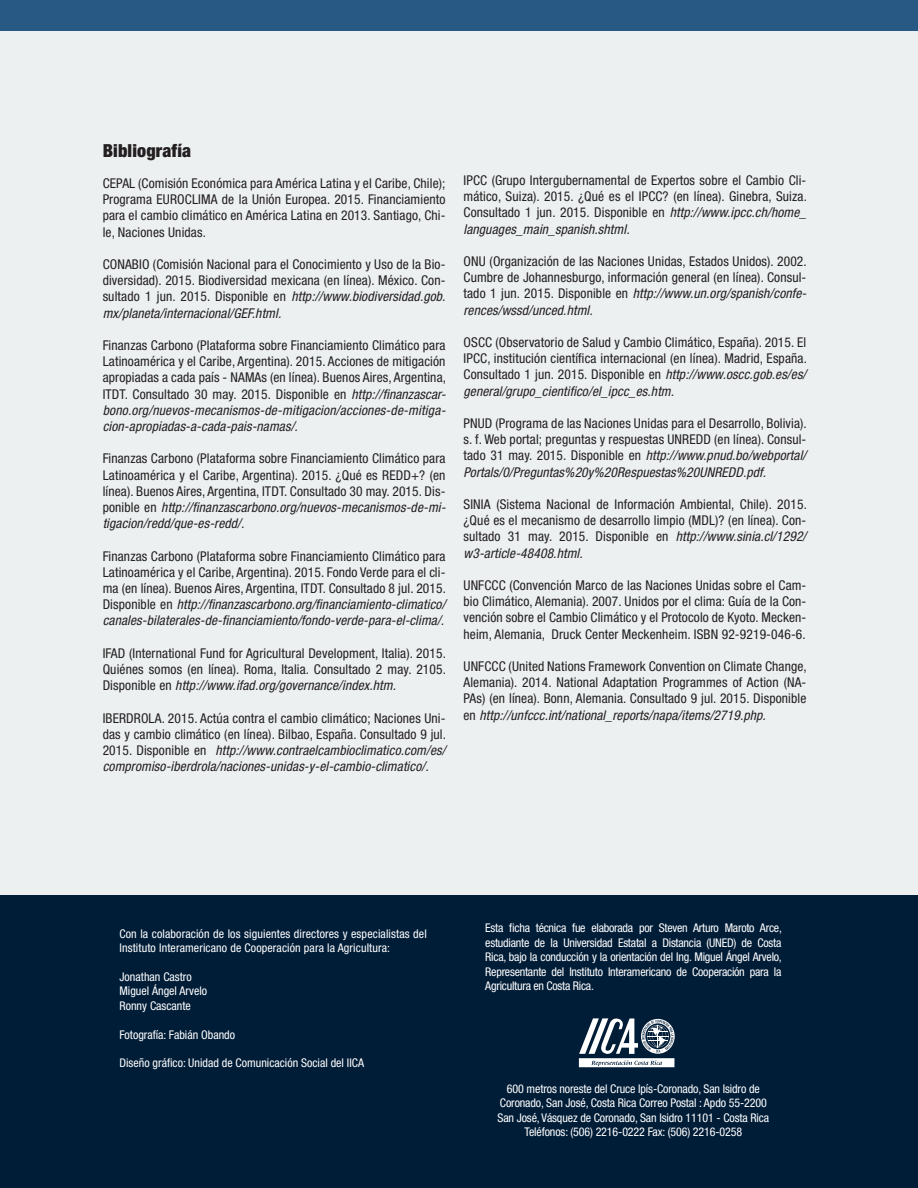
<style>
.page{position:relative;width:918px;height:1188px;background:#ecf0f1}
.page>*{position:absolute;margin:0;border:0;box-sizing:border-box;transform-origin:0 0}
.t1{font:900 condensed 18px "Helvetica Neue";letter-spacing:.01em;color:#231f20}
.t2{font:condensed 13.5px/16.2px "Helvetica Neue";letter-spacing:.01em;color:#231f20;text-align:justify}
.t3{font:condensed 12px/14.4px "Helvetica Neue";color:#fff}
.s1{font-style:italic}
</style>
<div class="page">
<div style="left:0;top:895px;width:918px;height:293px;background:#001d38"></div>
<div style="left:0;top:0;width:918px;height:30px;background:#285884"></div>
<svg style="left:579px;top:1018px;width:96px;height:49px"></svg>
<p class="t1" style="left:103px;top:139px;width:90px">Bibliografía</p>
<p class="t2" style="left:103px;top:175px;width:344px">CEPAL (Comisión Económica para América Latina y el Caribe, Chile); Programa EUROCLIMA de la Unión Europea. 2015. Financiamiento para el cambio climático en América Latina en 2013. Santiago, Chi&shy;le, Naciones Unidas.</p>
<p class="t2" style="left:103px;top:256px;width:344px">CONABIO (Comisión Nacional para el Conocimiento y Uso de la Bio&shy;diversidad). 2015. Biodiversidad mexicana (en línea). México. Con&shy;sultado 1 jun. 2015. Disponible en <span class="s1">http://www.biodiversidad.gob. mx/planeta/internacional/GEF.html.</span></p>
<p class="t2" style="left:103px;top:337px;width:345px">Finanzas Carbono (Plataforma sobre Financiamiento Climático para Latinoamérica y el Caribe, Argentina). 2015. Acciones de mitigación apropiadas a cada país - NAMAs (en línea). Buenos Aires, Argentina, ITDT. Consultado 30 may. 2015. Disponible en <span class="s1">http://finanzascar&shy;bono.org/nuevos-mecanismos-de-mitigacion/acciones-de-mitiga&shy;cion-apropiadas-a-cada-pais-namas/.</span></p>
<p class="t2" style="left:103px;top:451px;width:345px">Finanzas Carbono (Plataforma sobre Financiamiento Climático para Latinoamérica y el Caribe, Argentina). 2015. ¿Qué es REDD+? (en línea). Buenos Aires, Argentina, ITDT. Consultado 30 may. 2015. Dis&shy;ponible en <span class="s1">http://finanzascarbono.org/nuevos-mecanismos-de-mi&shy;tigacion/redd/que-es-redd/.</span></p>
<p class="t2" style="left:103px;top:548px;width:345px">Finanzas Carbono (Plataforma sobre Financiamiento Climático para Latinoamérica y el Caribe, Argentina). 2015. Fondo Verde para el cli&shy;ma (en línea). Buenos Aires, Argentina, ITDT. Consultado 8 jul. 2015.<br>Disponible en <span class="s1">http://finanzascarbono.org/financiamiento-climatico/ canales-bilaterales-de-financiamiento/fondo-verde-para-el-clima/.</span></p>
<p class="t2" style="left:103px;top:645px;width:345px">IFAD (International Fund for Agricultural Development, Italia). 2015.<br>Quiénes somos (en línea). Roma, Italia. Consultado 2 may. 2105.<br>Disponible en <span class="s1">http://www.ifad.org/governance/index.htm.</span></p>
<p class="t2" style="left:103px;top:710px;width:345px">IBERDROLA. 2015. Actúa contra el cambio climático; Naciones Uni&shy;das y cambio climático (en línea). Bilbao, España. Consultado 9 jul.<br>2015. Disponible en <span class="s1">http://www.contraelcambioclimatico.com/es/ compromiso-iberdrola/naciones-unidas-y-el-cambio-climatico/.</span></p>
<p class="t2" style="left:464px;top:172px;width:345px">IPCC (Grupo Intergubernamental de Expertos sobre el Cambio Cli&shy;mático, Suiza). 2015. ¿Qué es el IPCC? (en línea). Ginebra, Suiza.<br>Consultado 1 jun. 2015. Disponible en <span class="s1">http://www.ipcc.ch/home_ languages_main_spanish.shtml.</span></p>
<p class="t2" style="left:464px;top:253px;width:345px">ONU (Organización de las Naciones Unidas, Estados Unidos). 2002.<br>Cumbre de Johannesburgo, información general (en línea). Consul&shy;tado 1 jun. 2015. Disponible en <span class="s1">http://www.un.org/spanish/confe&shy;rences/wssd/unced.html.</span></p>
<p class="t2" style="left:464px;top:334px;width:345px">OSCC (Observatorio de Salud y Cambio Climático, España). 2015. El IPCC, institución científica internacional (en línea). Madrid, España.<br>Consultado 1 jun. 2015. Disponible en <span class="s1">http://www.oscc.gob.es/es/ general/grupo_cientifico/el_ipcc_es.htm.</span></p>
<p class="t2" style="left:464px;top:415px;width:345px">PNUD (Programa de las Naciones Unidas para el Desarrollo, Bolivia). s. f. Web portal; preguntas y respuestas UNREDD (en línea). Consul&shy;tado 31 may. 2015. Disponible en <span class="s1">http://www.pnud.bo/webportal/ Portals/0/Preguntas%20y%20Respuestas%20UNREDD.pdf.</span></p>
<p class="t2" style="left:464px;top:496px;width:345px">SINIA (Sistema Nacional de Información Ambiental, Chile). 2015. ¿Qué es el mecanismo de desarrollo limpio (MDL)? (en línea). Con&shy;sultado 31 may. 2015. Disponible en <span class="s1">http://www.sinia.cl/1292/ w3-article-48408.html.</span></p>
<p class="t2" style="left:464px;top:577px;width:344px">UNFCCC (Convención Marco de las Naciones Unidas sobre el Cam&shy;bio Climático, Alemania). 2007. Unidos por el clima: Guía de la Con&shy;vención sobre el Cambio Climático y el Protocolo de Kyoto. Mecken&shy;heim, Alemania, Druck Center Meckenheim. ISBN 92-9219-046-6.</p>
<p class="t2" style="left:464px;top:658px;width:345px">UNFCCC (United Nations Framework Convention on Climate Change, Alemania). 2014. National Adaptation Programmes of Action (NA-PAs) (en línea). Bonn, Alemania. Consultado 9 jul. 2015. Disponible en <span class="s1">http://unfccc.int/national_reports/napa/items/2719.php.</span></p>
<p class="t3" style="left:119px;top:926px;width:309px">Con la colaboración de los siguientes directores y especialistas del<br>Instituto Interamericano de Cooperación para la Agricultura:</p>
<p class="t3" style="left:119px;top:969px;width:74px">Jonathan Castro</p>
<p class="t3" style="left:119px;top:984px;width:89px">Miguel Ángel Arvelo</p>
<p class="t3" style="left:119px;top:998px;width:73px">Ronny Cascante</p>
<p class="t3" style="left:119px;top:1027px;width:117px">Fotografía: Fabián Obando</p>
<p class="t3" style="left:119px;top:1056px;width:246px">Diseño gráfico: Unidad de Comunicación Social del IICA</p>
<p class="t3" style="left:485px;top:921px;width:298px;text-align:justify">Esta ficha técnica fue elaborada por Steven Arturo Maroto Arce, estudiante de la Universidad Estatal a Distancia (UNED) de Costa Rica, bajo la conducción y la orientación del Ing. Miguel Ángel Arvelo, Representante del Instituto Interamericano de Cooperación para la Agricultura en Costa Rica.</p>
<p class="t3" style="left:507px;top:1081px;width:254px">600 metros noreste del Cruce Ipís-Coronado, San Isidro de</p>
<p class="t3" style="left:500px;top:1096px;width:268px">Coronado, San José, Costa Rica Correo Postal : Apdo 55-2200</p>
<p class="t3" style="left:497px;top:1110px;width:273px;text-align:center">San José, Vásquez de Coronado, San Isidro 11101 - Costa Rica<br>Teléfonos: (506) 2216-0222 Fax: (506) 2216-0258</p>
</div>
